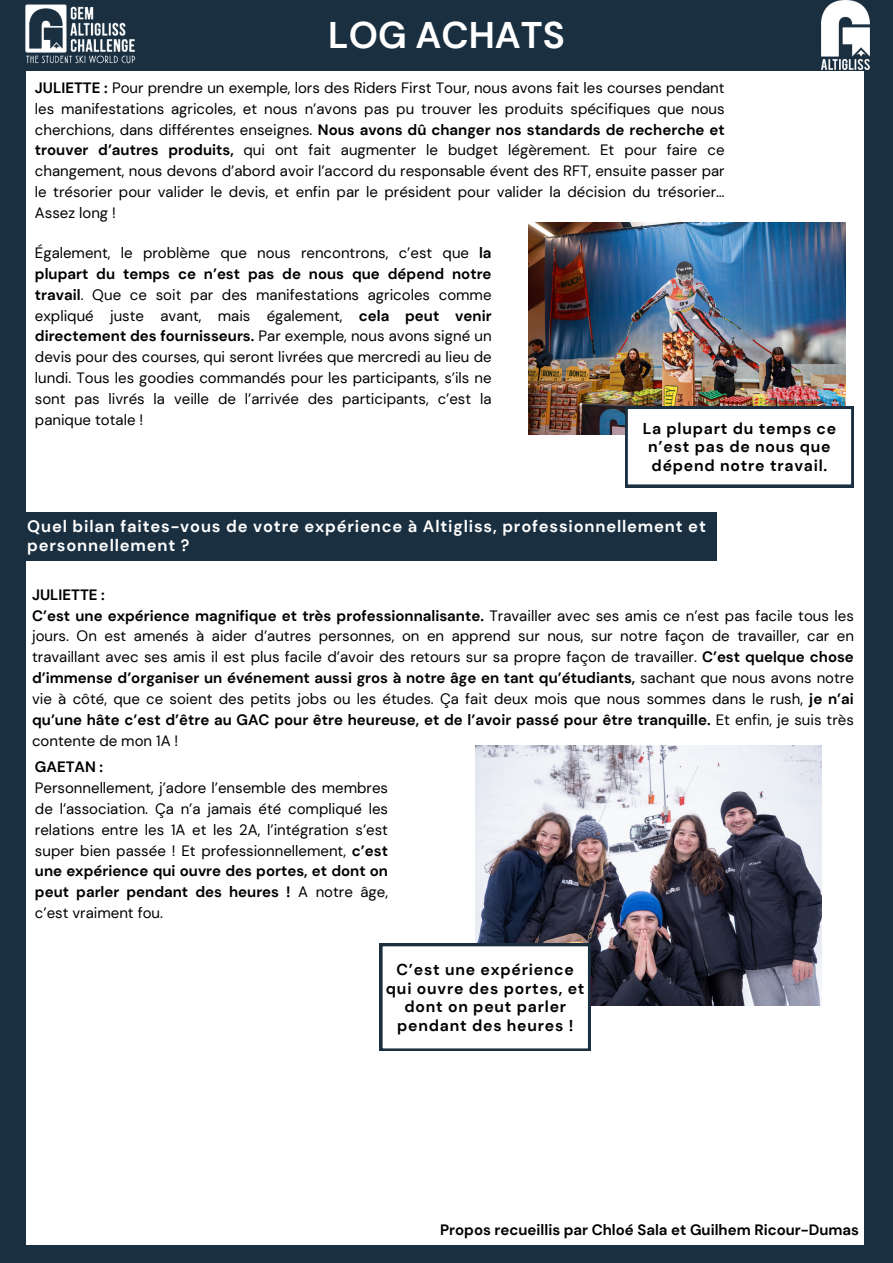
<style>
.page{position:relative;width:893px;height:1263px;background:#fff}
.page>*{position:absolute;margin:0;border:0;box-sizing:border-box;transform-origin:0 0}
.t1{font:700 37.05px "DM Sans";color:#fff}
.t2{font:700 16.5px/19.6px "DM Sans";letter-spacing:.05em;color:#fff}
.t3{font:700 15.75px/18.6px "DM Sans";letter-spacing:.05em;color:#000;text-align:center}
.t4{font:15px/20.9px "DM Sans";color:#000;text-align:justify}
.t5{font:700 15px "DM Sans";color:#000}
.s1{font-weight:700}
</style>
<div class="page">
<div style="left:0;top:1245px;width:893px;height:18px;background:#1a2f40"></div>
<div style="left:0;top:0;width:893px;height:71px;background:#1a2f40"></div>
<div style="left:0;top:0;width:25px;height:1263px;background:#1a2f40"></div>
<div style="left:863px;top:0;width:30px;height:1263px;background:#1a2f40"></div>
<img style="left:25px;top:4px;width:111px;height:60px">
<img style="left:822px;top:0;width:47px;height:70px">
<div style="left:25px;top:512px;width:691px;height:49px;background:#1a2f40"></div>
<img style="left:476px;top:745px;width:345px;height:260px">
<svg style="left:380px;top:943px;width:211px;height:108px"></svg>
<img style="left:528px;top:222px;width:317px;height:212px">
<svg style="left:625px;top:406px;width:229px;height:81px"></svg>
<p class="t1" style="left:328px;top:11px;width:238px">LOG ACHATS</p>
<p class="t4" style="left:35px;top:77px;width:691px"><span class="s1">JULIETTE :</span> Pour prendre un exemple, lors des Riders First Tour, nous avons fait les courses pendant les manifestations agricoles, et nous n’avons pas pu trouver les produits spécifiques que nous cherchions, dans différentes enseignes. <span class="s1">Nous avons dû changer nos standards de recherche et trouver d’autres produits,</span> qui ont fait augmenter le budget légèrement. Et pour faire ce changement, nous devons d’abord avoir l’accord du responsable évent des RFT, ensuite passer par le trésorier pour valider le devis, et enfin par le président pour valider la décision du trésorier… Assez long !</p>
<p class="t4" style="left:35px;top:243px;width:458px">Également, le problème que nous rencontrons, c’est que <span class="s1">la plupart du temps ce n’est pas de nous que dépend notre travail</span>. Que ce soit par des manifestations agricoles comme expliqué juste avant, mais également, <span class="s1">cela peut venir directement des fournisseurs.</span> Par exemple, nous avons signé un devis pour des courses, qui seront livrées que mercredi au lieu de lundi. Tous les goodies commandés pour les participants, s’ils ne sont pas livrés la veille de l’arrivée des participants, c’est la panique totale !</p>
<h2 class="t3" style="left:642px;top:419px;width:195px">La plupart du temps ce n’est pas de nous que dépend notre travail.</h2>
<p class="t2" style="left:27px;top:516px;width:680px">Quel bilan faites-vous de votre expérience à Altigliss, professionnellement et personnellement ?</p>
<p class="t5" style="left:32px;top:585px;width:74px">JULIETTE :</p>
<h2 class="t4" style="left:32px;top:605px;width:823px"><span class="s1">C’est une expérience magnifique et très professionnalisante.</span> Travailler avec ses amis ce n’est pas facile tous les jours. On est amenés à aider d’autres personnes, on en apprend sur nous, sur notre façon de travailler, car en travaillant avec ses amis il est plus facile d’avoir des retours sur sa propre façon de travailler. <span class="s1">C’est quelque chose d’immense d’organiser un événement aussi gros à notre âge en tant qu’étudiants,</span> sachant que nous avons notre vie à côté, que ce soient des petits jobs ou les études. Ça fait deux mois que nous sommes dans le rush, <span class="s1">je n’ai qu’une hâte c’est d’être au GAC pour être heureuse, et de l’avoir passé pour être tranquille.</span> Et enfin, je suis très contente de mon 1A !</h2>
<h2 class="t5" style="left:35px;top:757px;width:70px">GAETAN :</h2>
<p class="t4" style="left:35px;top:777px;width:355px">Personnellement, j’adore l’ensemble des membres de l’association. Ça n’a jamais été compliqué les relations entre les 1A et les 2A, l’intégration s’est super bien passée ! Et professionnellement, <span class="s1">c’est une expérience qui ouvre des portes, et dont on peut parler pendant des heures !</span> A notre âge, c’est vraiment fou.</p>
<p class="t3" style="left:386px;top:960px;width:200px">C’est une expérience qui ouvre des portes, et dont on peut parler pendant des heures !</p>
<p class="t5" style="left:440px;top:1220px;width:420px">Propos recueillis par Chloé Sala et Guilhem Ricour-Dumas</p>
</div>
